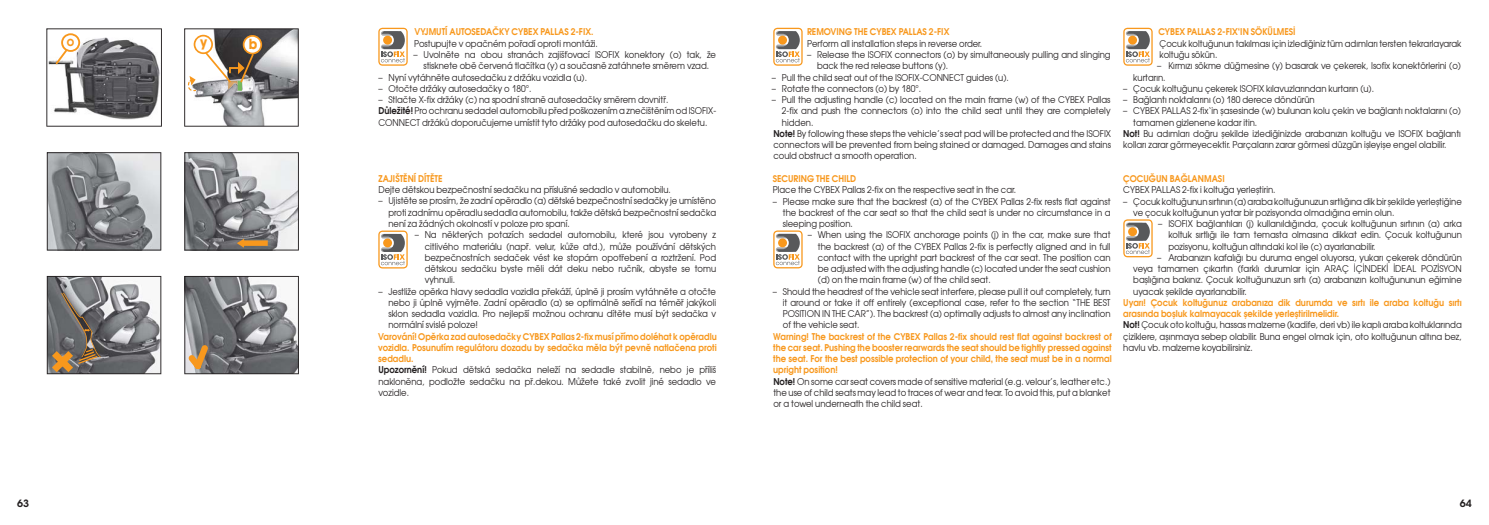
<style>
.page{position:relative;width:1489px;height:525px;background:#fff}
.page>*{position:absolute;margin:0;border:0;box-sizing:border-box;transform-origin:0 0}
.t1{font:700 13.75px "ITC Avant Garde Std";color:#f8981d;scale:.9 1}
.t2{font:700 13px "Avant Garde Gothic TT";color:#f8981d;scale:.9 1}
.t3{font:600 10px "ITC Avant Garde Std";color:#231f20}
.t4{font:9.38px/11.2px "Avant Garde Gothic TT";color:#231f20;text-align:justify;scale:.9 1}
.t5{font:700 9.38px/11.2px "Avant Garde Gothic TT";color:#f8981d;text-align:justify;scale:.9 1}
.s1{font-weight:700}
</style>
<div class="page">
<svg style="left:773px;top:28px;width:29px;height:38px"></svg>
<svg style="left:1123px;top:28px;width:29px;height:38px"></svg>
<svg style="left:378px;top:28px;width:29px;height:38px"></svg>
<svg style="left:378px;top:230px;width:29px;height:38px"></svg>
<svg style="left:773px;top:230px;width:29px;height:38px"></svg>
<svg style="left:1123px;top:219px;width:29px;height:38px"></svg>
<svg style="left:47px;top:152px;width:114px;height:98px;background:#929498"></svg>
<svg style="left:46px;top:28px;width:116px;height:99px"></svg>
<svg style="left:184px;top:152px;width:115px;height:98px;background:#a1a1a2"></svg>
<svg style="left:184px;top:276px;width:115px;height:98px;background:#878687"></svg>
<svg style="left:47px;top:276px;width:114px;height:98px;background:#898684"></svg>
<svg style="left:184px;top:28px;width:115px;height:99px"></svg>
<h2 class="t2" style="left:67px;top:33px;width:10px">o</h2>
<h1 class="t1" style="left:200px;top:34px;width:9px">y</h1>
<h1 class="t1" style="left:249px;top:36px;width:11px">b</h1>
<p class="t5" style="left:414px;top:26px;width:200px">VYJMUTÍ AUTOSEDAČKY CYBEX PALLAS 2-FIX.</p>
<p class="t4" style="left:414px;top:38px;width:206px">Postupujte v opačném pořadí oproti montáži.</p>
<p class="t4" style="left:413px;top:49px;width:338px;text-align:center">– Uvolněte na obou stranách zajišťovací ISOFIX konektory (o) tak, že stisknete obě červená tlačítka (y) a současně zatáhnete směrem vzad.</p>
<p class="t4" style="left:378px;top:71px;width:233px">– Nyní vytáhněte autosedačku z držáku vozidla (u).</p>
<p class="t4" style="left:378px;top:83px;width:171px">– Otočte držáky autosedačky o 180°.</p>
<p class="t4" style="left:378px;top:94px;width:323px">– Stlačte X-fix držáky (c) na spodní straně autosedačky směrem dovnitř.</p>
<p class="t4" style="left:378px;top:105px;width:377px"><span class="s1">Důležité!</span> Pro ochranu sedadel automobilu před poškozením a znečištěním od ISOFIX-<br>CONNECT držáků doporučujeme umístit tyto držáky pod autosedačku do skeletu.</p>
<p class="t5" style="left:378px;top:173px;width:73px">ZAJIŠTĚNÍ DÍTĚTE</p>
<p class="t4" style="left:378px;top:184px;width:326px">Dejte dětskou bezpečnostní sedačku na příslušné sedadlo v automobilu.</p>
<p class="t4" style="left:388px;top:195px;width:365px;text-indent:-10px">– Ujistěte se prosím, že zadní opěradlo (a) dětské bezpečnostní sedačky je umístěno proti zadnímu opěradlu sedadla automobilu, takže dětská bezpečnostní sedačka není za žádných okolností v poloze pro spaní.</p>
<p class="t4" style="left:425px;top:229px;width:325px;text-indent:-10px">– Na některých potazích sedadel automobilu, které jsou vyrobeny z citlivého materiálu (např. velur, kůže atd.), může používání dětských bezpečnostních sedaček vést ke stopám opotřebení a roztržení. Pod dětskou sedačku byste měli dát deku nebo ručník, abyste se tomu vyhnuli.</p>
<p class="t4" style="left:388px;top:285px;width:365px;text-indent:-10px">– Jestliže opěrka hlavy sedadla vozidla překáží, úplně ji prosím vytáhněte a otočte nebo ji úplně vyjměte. Zadní opěradlo (a) se optimálně seřídí na téměř jakýkoli sklon sedadla vozidla. Pro nejlepší možnou ochranu dítěte musí být sedačka v normální svislé poloze!</p>
<p class="t5" style="left:378px;top:330px;width:377px">Varování! Opěrka zad autosedačky CYBEX Pallas 2-fix musí přímo doléhat k opěradlu vozidla. Posunutím regulátoru dozadu by sedačka měla být pevně natlačena proti sedadlu.</p>
<p class="t4" style="left:378px;top:364px;width:377px"><span class="s1">Upozornění!</span> Pokud dětská sedačka neleží na sedadle stabilně, nebo je příliš nakloněna, podložte sedačku na př.dekou. Můžete také zvolit jiné sedadlo ve vozidle.</p>
<p class="t5" style="left:807px;top:26px;width:160px">REMOVING THE CYBEX PALLAS 2-FIX</p>
<p class="t4" style="left:807px;top:38px;width:196px">Perform all installation steps in reverse order.</p>
<p class="t4" style="left:817px;top:49px;width:327px;text-indent:-10px">– Release the ISOFIX connectors (o) by simultaneously pulling and slinging back the red release buttons (y).</p>
<p class="t4" style="left:772px;top:71px;width:265px">– Pull the child seat out of the ISOFIX-CONNECT guides (u).</p>
<p class="t4" style="left:772px;top:83px;width:167px">– Rotate the connectors (o) by 180°.</p>
<p class="t4" style="left:782px;top:94px;width:366px;text-indent:-10px">– Pull the adjusting handle (c) located on the main frame (w) of the CYBEX Pallas 2-fix and push the connectors (o) into the child seat until they are completely hidden.</p>
<p class="t4" style="left:773px;top:128px;width:377px"><span class="s1">Note!</span> By following these steps the vehicle’s seat pad will be protected and the ISOFIX connectors will be prevented from being stained or damaged. Damages and stains could obstruct a smooth operation.</p>
<p class="t5" style="left:772px;top:173px;width:94px">SECURING THE CHILD</p>
<p class="t4" style="left:772px;top:184px;width:272px">Place the CYBEX Pallas 2-fix on the respective seat in the car.</p>
<p class="t4" style="left:782px;top:195px;width:365px;text-indent:-10px">– Please make sure that the backrest (a) of the CYBEX Pallas 2-fix rests flat against the backrest of the car seat so that the child seat is under no circumstance in a sleeping position.</p>
<p class="t4" style="left:817px;top:229px;width:327px;text-indent:-10px">– When using the ISOFIX anchorage points (j) in the car, make sure that the backrest (a) of the CYBEX Pallas 2-fix is perfectly aligned and in full contact with the upright part backrest of the car seat. The position can be adjusted with the adjusting handle (c) located under the seat cushion (d) on the main frame (w) of the child seat.</p>
<p class="t4" style="left:782px;top:285px;width:365px;text-indent:-10px">– Should the headrest of the vehicle seat interfere, please pull it out completely, turn it around or take it off entirely (exceptional case, refer to the section “THE BEST POSITION IN THE CAR”). The backrest (a) optimally adjusts to almost any inclination of the vehicle seat.</p>
<p class="t5" style="left:773px;top:330px;width:377px">Warning! The backrest of the CYBEX Pallas 2-fix should rest flat against backrest of the car seat. Pushing the booster rearwards the seat should be tightly pressed against the seat. For the best possible protection of your child, the seat must be in a normal upright position!</p>
<p class="t4" style="left:773px;top:375px;width:376px"><span class="s1">Note!</span> On some car seat covers made of sensitive material (e.g. velour’s, leather etc.) the use of child seats may lead to traces of wear and tear. To avoid this, put a blanket or a towel underneath the child seat.</p>
<p class="t5" style="left:1158px;top:26px;width:154px">CYBEX PALLAS 2-FIX‘IN SÖKÜLMESİ</p>
<p class="t4" style="left:1159px;top:38px;width:337px">Çocuk koltuğunun takılması için izlediğiniz tüm adımları tersten tekrarlayarak koltuğu sökün.</p>
<p class="t4" style="left:1133px;top:60px;width:365px;text-indent:24px">– Kırmızı sökme düğmesine (y) basarak ve çekerek, Isofix konektörlerini (o) kurtarın.</p>
<p class="t4" style="left:1123px;top:83px;width:280px">– Çocuk koltuğunu çekerek ISOFIX kılavuzlarından kurtarın (u).</p>
<p class="t4" style="left:1123px;top:94px;width:214px">– Bağlantı noktalarını (o) 180 derece döndürün</p>
<p class="t4" style="left:1133px;top:105px;width:365px;text-indent:-10px">– CYBEX PALLAS 2-fix‘in şasesinde (w) bulunan kolu çekin ve bağlantı noktalarını (o) tamamen gizlenene kadar itin.</p>
<p class="t4" style="left:1123px;top:128px;width:376px"><span class="s1">Not!</span> Bu adımları doğru şekilde izlediğinizde arabanızın koltuğu ve ISOFIX bağlantı kolları zarar görmeyecektir. Parçaların zarar görmesi düzgün işleyişe engel olabilir.</p>
<p class="t5" style="left:1123px;top:173px;width:114px">ÇOCUĞUN BAĞLANMASI</p>
<p class="t4" style="left:1123px;top:184px;width:171px">CYBEX PALLAS 2-fix i koltuğa yerleştirin.</p>
<p class="t4" style="left:1133px;top:195px;width:366px;text-indent:-10px">– Çocuk koltuğunun sırtının (a) araba koltuğunuzun sırtlığına dik bir şekilde yerleştiğine ve çocuk koltuğunun yatar bir pozisyonda olmadığına emin olun.</p>
<p class="t4" style="left:1168px;top:218px;width:327px;text-indent:-10px">– ISOFIX bağlantıları (j) kullanıldığında, çocuk koltuğunun sırtının (a) arka koltuk sırtlığı ile tam temasta olmasına dikkat edin. Çocuk koltuğunun pozisyonu, koltuğun altındaki kol ile (c) ayarlanabilir.</p>
<p class="t4" style="left:1133px;top:251px;width:366px;text-indent:24px">– Arabanızın kafalığı bu duruma engel oluyorsa, yukarı çekerek döndürün veya tamamen çıkartın (farklı durumlar için ARAÇ İÇİNDEKİ İDEAL POZİSYON başlığına bakınız. Çocuk koltuğunuzun sırtı (a) arabanızın koltuğununun eğimine uyacak şekilde ayarlanabilir.</p>
<p class="t5" style="left:1123px;top:296px;width:377px">Uyarı! Çocuk koltuğunuz arabanıza dik durumda ve sırtı ile araba koltuğu sırtı arasında boşluk kalmayacak şekilde yerleştirilmelidir.</p>
<p class="t4" style="left:1123px;top:319px;width:377px"><span class="s1">Not!</span> Çocuk oto koltuğu, hassas malzeme (kadife, deri vb) ile kaplı araba koltuklarında çiziklere, aşınmaya sebep olabilir. Buna engel olmak için, oto koltuğunun altına bez, havlu vb. malzeme koyabilirsiniz.</p>
<p class="t3" style="left:17px;top:497px;width:14px">63</p>
<p class="t3" style="left:1459px;top:497px;width:14px">64</p>
</div>
